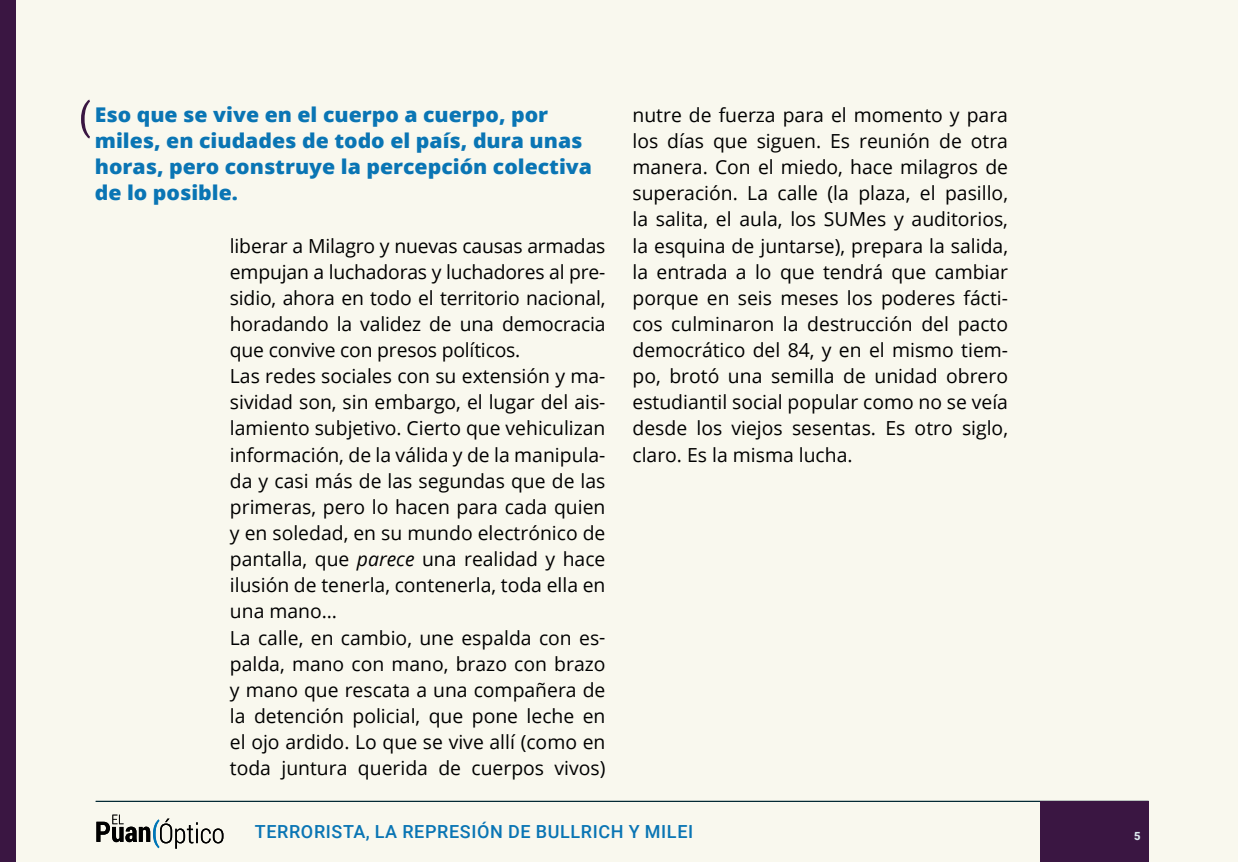
<style>
.page{position:relative;width:1238px;height:862px;background:#fff}
.page>*{position:absolute;margin:0;border:0;box-sizing:border-box;transform-origin:0 0}
.t1{font:800 20.25px/26.1px "Open Sans";color:#0a75b4;scale:1.05 1}
.t2{font:19.35px/26.1px "Open Sans";color:#000}
.t3{font:500 18px "Roboto";letter-spacing:.035em;color:#0a75b4}
.t4{font:900 11.25px "Roboto";color:#dbe9ee}
.s1{font-style:italic}
</style>
<div class="page">
<div style="left:0;top:0;width:1237px;height:861px;background:#f9f8ee"></div>
<hr style="left:96px;top:800px;width:1052px;height:1px;background:#002732">
<svg style="left:96px;top:814px;width:127px;height:34px"></svg>
<div style="left:0;top:0;width:16px;height:861px;background:#3a1642"></div>
<div style="left:1039px;top:800px;width:109px;height:61px;background:#3a1642"></div>
<svg style="left:81px;top:99px;width:9px;height:39px"></svg>
<p class="t1" style="left:95px;top:100px;width:475px">Eso que se vive en el cuerpo a cuerpo, por miles, en ciudades de todo el país, dura unas horas, pero construye la percepción colectiva de lo posible.</p>
<p class="t2" style="left:230px;top:232px;width:377px">liberar a Milagro y nuevas causas armadas empujan a luchadoras y luchadores al pre&shy;sidio, ahora en todo el territorio nacional, horadando la validez de una democracia que convive con presos políticos.<br>Las redes sociales con su extensión y ma&shy;sividad son, sin embargo, el lugar del ais&shy;lamiento subjetivo. Cierto que vehiculizan información, de la válida y de la manipula&shy;da y casi más de las segundas que de las primeras, pero lo hacen para cada quien y en soledad, en su mundo electrónico de pantalla, que <span class="s1">parece</span> una realidad y hace ilusión de tenerla, contenerla, toda ella en una mano…<br>La calle, en cambio, une espalda con es&shy;palda, mano con mano, brazo con brazo y mano que rescata a una compañera de la detención policial, que pone leche en el ojo ardido. Lo que se vive allí (como en toda juntura querida de cuerpos vivos)</p>
<p class="t2" style="left:632px;top:101px;width:377px;text-align:justify">nutre de fuerza para el momento y para los días que siguen. Es reunión de otra manera. Con el miedo, hace milagros de superación. La calle (la plaza, el pasillo, la salita, el aula, los SUMes y auditorios, la esquina de juntarse), prepara la salida, la entrada a lo que tendrá que cambiar porque en seis meses los poderes fácti&shy;cos culminaron la destrucción del pacto democrático del 84, y en el mismo tiem&shy;po, brotó una semilla de unidad obrero estudiantil social popular como no se veía desde los viejos sesentas. Es otro siglo, claro. Es la misma lucha.</p>
<p class="t3" style="left:255px;top:818px;width:440px">TERRORISTA, LA REPRESIÓN DE BULLRICH Y MILEI</p>
<p class="t4" style="left:1134px;top:827px;width:8px">5</p>
</div>
